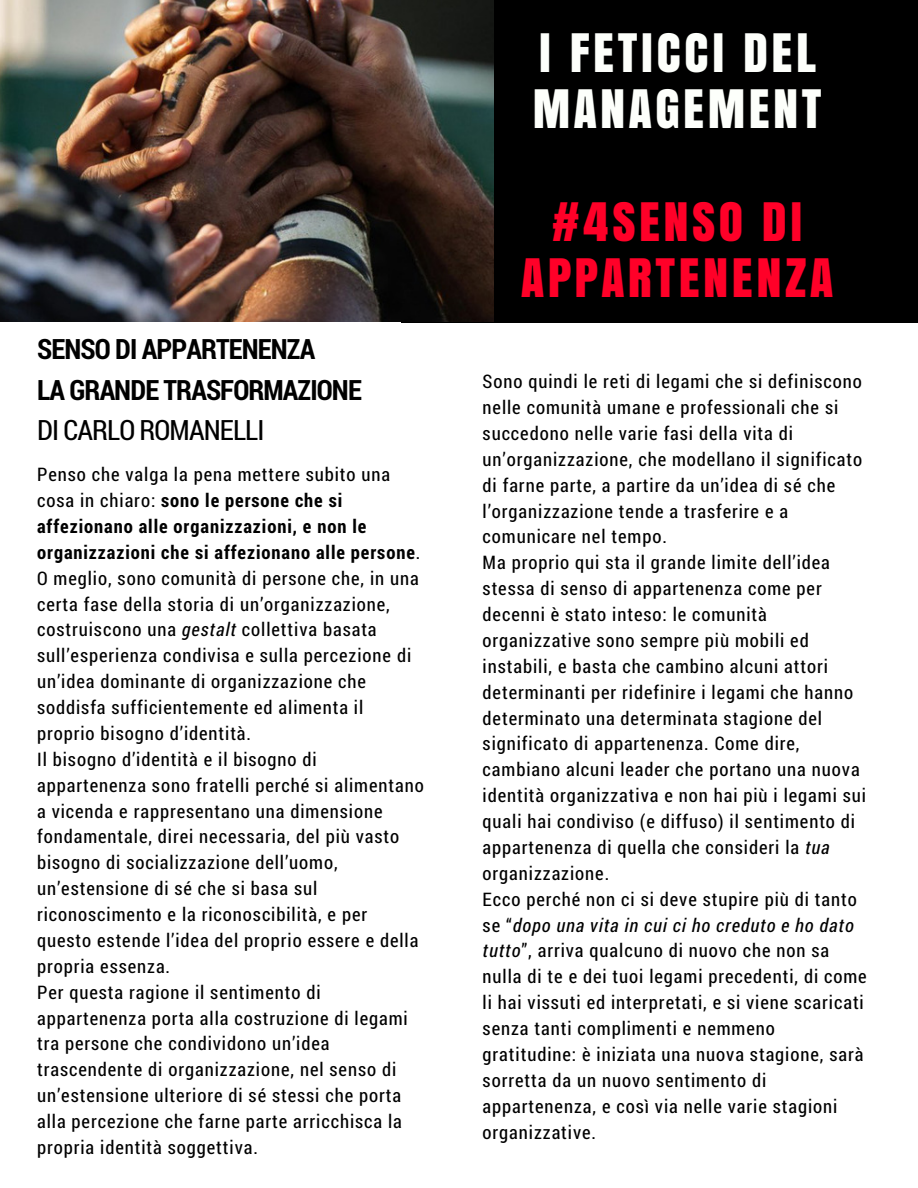
<style>
.page{position:relative;width:918px;height:1188px;background:#fff}
.page>*{position:absolute;margin:0;border:0;box-sizing:border-box;transform-origin:0 0}
.t1{font:49.8px/56.2px "Anton";letter-spacing:.07em;color:#fdfffb}
.t2{font:49.8px/56.2px "Anton";letter-spacing:.07em;color:#ff0028;text-align:center}
.t3{font:700 28.05px/40.5px "Roboto Condensed";letter-spacing:-.03em;color:#000}
.t4{font:28.05px "Roboto Condensed";letter-spacing:-.03em;color:#000}
.t5{font:18.75px/25.8px "Roboto Condensed";letter-spacing:.05em;color:#000}
.s1{font-weight:700}
.s2{font-style:italic}
</style>
<div class="page">
<div style="left:402px;top:0;width:516px;height:323px;background:#000"></div>
<img style="left:0;top:0;width:494px;height:322px">
<h2 class="t3" style="left:37px;top:328px;width:326px">SENSO DI APPARTENENZA<br>LA GRANDE TRASFORMAZIONE</h2>
<h2 class="t4" style="left:37px;top:411px;width:229px">DI CARLO ROMANELLI</h2>
<p class="t5" style="left:37px;top:461px;width:388px">Penso che valga la pena mettere subito una cosa in chiaro: <span class="s1">sono le persone che si affezionano alle organizzazioni, e non le organizzazioni che si affezionano alle persone</span>.<br>O meglio, sono comunità di persone che, in una certa fase della storia di un’organizzazione, costruiscono una <span class="s2">gestalt</span> collettiva basata sull’esperienza condivisa e sulla percezione di un’idea dominante di organizzazione che soddisfa sufficientemente ed alimenta il proprio bisogno d’identità.<br>Il bisogno d’identità e il bisogno di appartenenza sono fratelli perché si alimentano a vicenda e rappresentano una dimensione fondamentale, direi necessaria, del più vasto bisogno di socializzazione dell’uomo, un’estensione di sé che si basa sul riconoscimento e la riconoscibilità, e per questo estende l’idea del proprio essere e della propria essenza.<br>Per questa ragione il sentimento di appartenenza porta alla costruzione di legami tra persone che condividono un’idea trascendente di organizzazione, nel senso di un’estensione ulteriore di sé stessi che porta alla percezione che farne parte arricchisca la propria identità soggettiva.</p>
<h1 class="t1" style="left:533px;top:24px;width:290px">I FETICCI DEL<br>MANAGEMENT</h1>
<h1 class="t2" style="left:521px;top:192px;width:313px">#4SENSO DI<br>APPARTENENZA</h1>
<p class="t5" style="left:483px;top:368px;width:386px">Sono quindi le reti di legami che si definiscono nelle comunità umane e professionali che si succedono nelle varie fasi della vita di un’organizzazione, che modellano il significato di farne parte, a partire da un’idea di sé che l’organizzazione tende a trasferire e a comunicare nel tempo.<br>Ma proprio qui sta il grande limite dell’idea stessa di senso di appartenenza come per decenni è stato inteso: le comunità organizzative sono sempre più mobili ed instabili, e basta che cambino alcuni attori determinanti per ridefinire i legami che hanno determinato una determinata stagione del significato di appartenenza. Come dire, cambiano alcuni leader che portano una nuova identità organizzativa e non hai più i legami sui quali hai condiviso (e diffuso) il sentimento di appartenenza di quella che consideri la <span class="s2">tua </span>organizzazione.<br>Ecco perché non ci si deve stupire più di tanto se “<span class="s2">dopo una vita in cui ci ho creduto e ho dato tutto</span>”, arriva qualcuno di nuovo che non sa nulla di te e dei tuoi legami precedenti, di come li hai vissuti ed interpretati, e si viene scaricati senza tanti complimenti e nemmeno gratitudine: è iniziata una nuova stagione, sarà sorretta da un nuovo sentimento di appartenenza, e così via nelle varie stagioni organizzative.</p>
</div>
